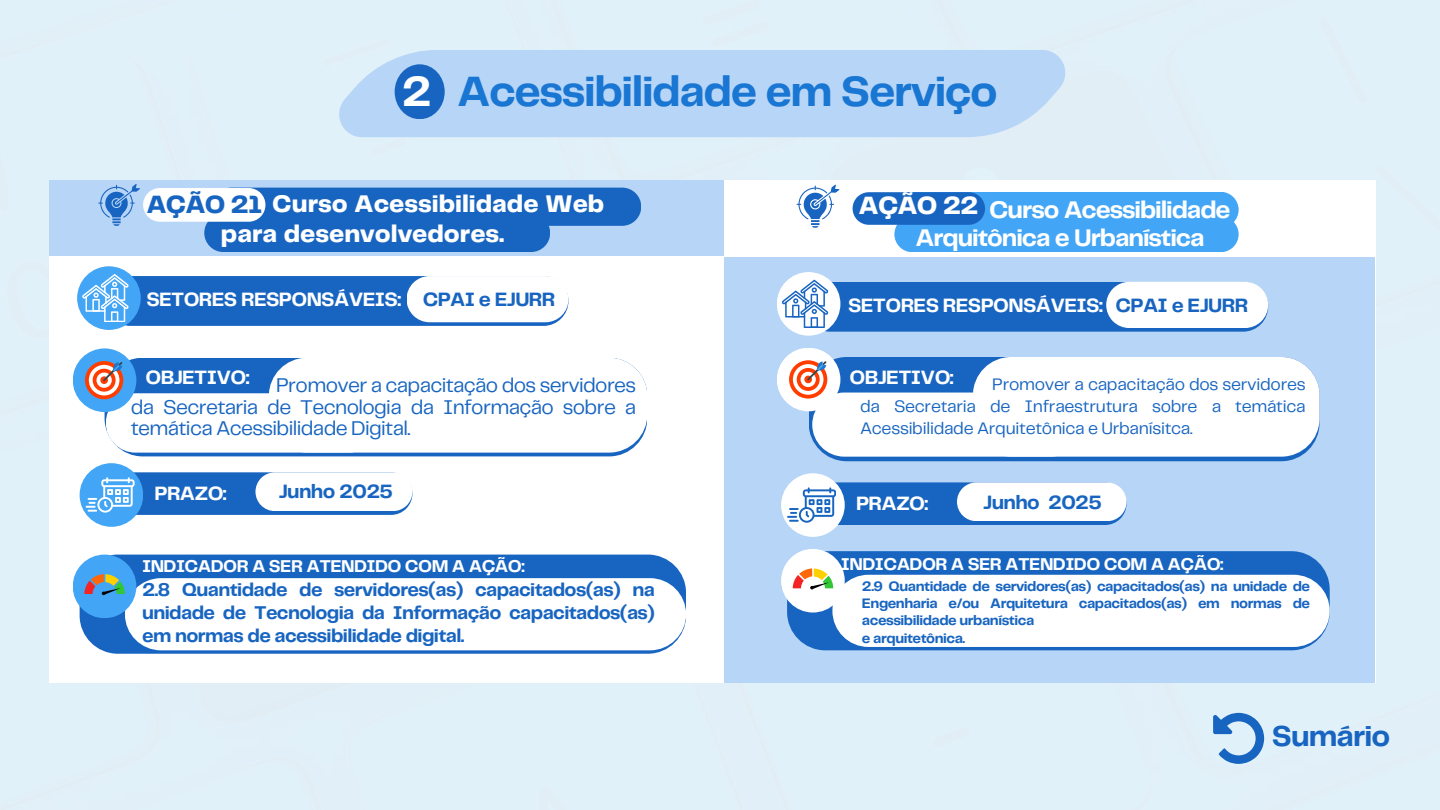
<style>
.page{position:relative;width:1440px;height:810px;background:#fff}
.page>*{position:absolute;margin:0;border:0;box-sizing:border-box;transform-origin:0 0}
.t1{font:700 44px "Telegraf";letter-spacing:-.03em;color:#1976d2}
.t2{font:700 30px "Telegraf";letter-spacing:-.03em;color:#1865c1}
.t3{font:800 26px "Telegraf";letter-spacing:-.03em;color:#fff}
.t4{font:800 25px/30px "Telegraf";color:#fff}
.t5{font:700 25px/27.8px "Telegraf";letter-spacing:-.04em;color:#fff}
.t6{font:20.7px/21.8px "Telegraf";letter-spacing:-.03em;color:#1865c1;text-align:justify}
.t7{font:700 20.1px "Telegraf";letter-spacing:-.03em;color:#fff}
.t8{font:700 20.1px "Telegraf";letter-spacing:-.03em;color:#1865c1}
.t9{font:700 19.2px/23.2px "Telegraf";letter-spacing:-.03em;color:#1865c1;text-align:justify}
.t10{font:700 17.8px "Telegraf";letter-spacing:-.03em;color:#fff}
.t11{font:17.3px/22.1px "Telegraf";letter-spacing:-.015em;color:#1865c1;text-align:justify}
.t12{font:700 14.3px/17.4px "Telegraf";letter-spacing:-.03em;color:#1865c1}
.s1{color:#fff}
.s2{font-size:26px;color:#1865c1}
.s3{color:#1865c1}
</style>
<div class="page">
<svg style="left:1213px;top:713px;width:51px;height:51px;background:#8bb5e1"></svg>
<div style="left:49px;top:180px;width:675px;height:76px;background:#b7d5f6"></div>
<div style="left:724px;top:256px;width:651px;height:427px;background:#b7d5f6"></div>
<div style="left:212px;top:188px;width:429px;height:38px;background:#1865c1;border-radius:19px"></div>
<div style="left:204px;top:214px;width:346px;height:38px;background:#1865c1;border-radius:19px"></div>
<svg style="left:98px;top:184px;width:167px;height:42px"></svg>
<div style="left:105px;top:276px;width:463px;height:50px;background:#1865c1;border-radius:25px"></div>
<div style="left:77px;top:266px;width:64px;height:64px;background:#42a5f5;border-radius:50%"></div>
<svg style="left:82px;top:274px;width:47px;height:48px"></svg>
<div style="left:407px;top:276px;width:161px;height:46px;background:#fff"></div>
<div style="left:105px;top:358px;width:542px;height:98px;background:#1865c1;border-radius:38px"></div>
<div style="left:106px;top:393px;width:273px;height:60px;background:#fff;border-radius:30px"></div>
<div style="left:73px;top:348px;width:63px;height:64px;background:#42a5f5;border-radius:50%"></div>
<svg style="left:85px;top:361px;width:38px;height:38px"></svg>
<svg style="left:89px;top:362px;width:33px;height:33px"></svg>
<div style="left:269px;top:358px;width:378px;height:95px;background:#fff;border-radius:38px"></div>
<div style="left:80px;top:463px;width:63px;height:64px;background:#42a5f5;border-radius:50%"></div>
<svg style="left:86px;top:472px;width:326px;height:43px"></svg>
<div style="left:80px;top:555px;width:606px;height:99px;background:#1865c1;border-radius:38px"></div>
<div style="left:125px;top:578px;width:561px;height:72px;background:#fff;border-radius:36px"></div>
<div style="left:73px;top:555px;width:63px;height:63px;background:#42a5f5;border-radius:50%"></div>
<svg style="left:84px;top:574px;width:41px;height:21px"></svg>
<svg style="left:797px;top:185px;width:42px;height:42px"></svg>
<div style="left:894px;top:192px;width:345px;height:36px;background:#42a5f5;border-radius:18px"></div>
<div style="left:894px;top:216px;width:345px;height:36px;background:#42a5f5;border-radius:18px"></div>
<svg style="left:853px;top:192px;width:132px;height:33px;background:#1f6bc4"></svg>
<div style="left:805px;top:282px;width:463px;height:50px;background:#1865c1;border-radius:25px"></div>
<div style="left:777px;top:272px;width:63px;height:64px;background:#fff;border-radius:50%"></div>
<svg style="left:782px;top:280px;width:46px;height:48px"></svg>
<svg style="left:1106px;top:282px;width:162px;height:46px;background:#f4f8fc"></svg>
<div style="left:809px;top:357px;width:510px;height:104px;background:#1865c1;border-radius:38px"></div>
<div style="left:812px;top:393px;width:271px;height:64px;background:#fff;border-radius:32px"></div>
<div style="left:777px;top:348px;width:63px;height:63px;background:#fff;border-radius:50%"></div>
<svg style="left:789px;top:360px;width:38px;height:39px"></svg>
<svg style="left:793px;top:361px;width:33px;height:34px"></svg>
<div style="left:973px;top:357px;width:346px;height:100px;background:#fff;border-radius:38px"></div>
<div style="left:781px;top:473px;width:64px;height:64px;background:#fff;border-radius:50%"></div>
<svg style="left:787px;top:482px;width:340px;height:43px;background:#99bbe4"></svg>
<div style="left:787px;top:551px;width:543px;height:99px;background:#1865c1;border-radius:38px"></div>
<div style="left:832px;top:575px;width:498px;height:72px;background:#fff;border-radius:36px"></div>
<div style="left:781px;top:549px;width:64px;height:64px;background:#fff;border-radius:50%"></div>
<svg style="left:793px;top:568px;width:40px;height:21px"></svg>
<div style="left:339px;top:50px;width:726px;height:87px;background:#b7d5f6"></div>
<div style="left:395px;top:64px;width:50px;height:55px;background:#1865c1;border-radius:50%"></div>
<h1 class="t1" style="left:402px;top:72px;width:598px"><span class="s1">2</span> Acessibilidade em Serviço</h1>
<h3 class="t4" style="left:221px;top:190px;width:385px;text-indent:-74px"><span class="s2">AÇÃO 21</span> Curso Acessibilidade Web para desenvolvedores.</h3>
<h3 class="t3" style="left:859px;top:195px;width:122px">AÇÃO 22</h3>
<h3 class="t5" style="left:915px;top:197px;width:317px;text-indent:74px">Curso Acessibilidade<br>Arquitônica e Urbanística</h3>
<h3 class="t7" style="left:146px;top:291px;width:411px">SETORES RESPONSÁVEIS: <span class="s3">CPAI e EJURR</span></h3>
<h3 class="t7" style="left:848px;top:296px;width:402px">SETORES RESPONSÁVEIS: <span class="s3">CPAI e EJURR</span></h3>
<h3 class="t7" style="left:146px;top:369px;width:106px">OBJETIVO:</h3>
<h3 class="t6" style="left:131px;top:375px;width:507px;text-indent:145px">Promover a capacitação dos servidores da Secretaria de Tecnologia da Informação sobre a temática Acessibilidade Digital.</h3>
<h3 class="t7" style="left:850px;top:368px;width:106px">OBJETIVO:</h3>
<p class="t11" style="left:860px;top:374px;width:447px;text-indent:132px">Promover a capacitação dos servidores da Secretaria de Infraestrutura sobre a temática Acessibilidade Arquitetônica e Urbanísitca.</p>
<h3 class="t7" style="left:155px;top:485px;width:74px">PRAZO:</h3>
<h3 class="t8" style="left:279px;top:483px;width:116px">Junho 2025</h3>
<h3 class="t7" style="left:856px;top:495px;width:74px">PRAZO:</h3>
<h3 class="t8" style="left:983px;top:493px;width:120px">Junho 2025</h3>
<p class="t10" style="left:142px;top:559px;width:384px">INDICADOR A SER ATENDIDO COM A AÇÃO:</p>
<h3 class="t9" style="left:142px;top:579px;width:515px">2.8 Quantidade de servidores(as) capacitados(as) na unidade de Tecnologia da Informação capacitados(as) em normas de acessibilidade digital.</h3>
<p class="t10" style="left:841px;top:556px;width:384px">INDICADOR A SER ATENDIDO COM A AÇÃO:</p>
<p class="t12" style="left:862px;top:578px;width:450px">2.9 Quantidade de servidores(as) capacitados(as) na unidade de Engenharia e/ou Arquitetura capacitados(as) em normas de acessibilidade urbanística<br>e arquitetônica.</p>
<h2 class="t2" style="left:1272px;top:723px;width:120px">Sumário</h2>
</div>
